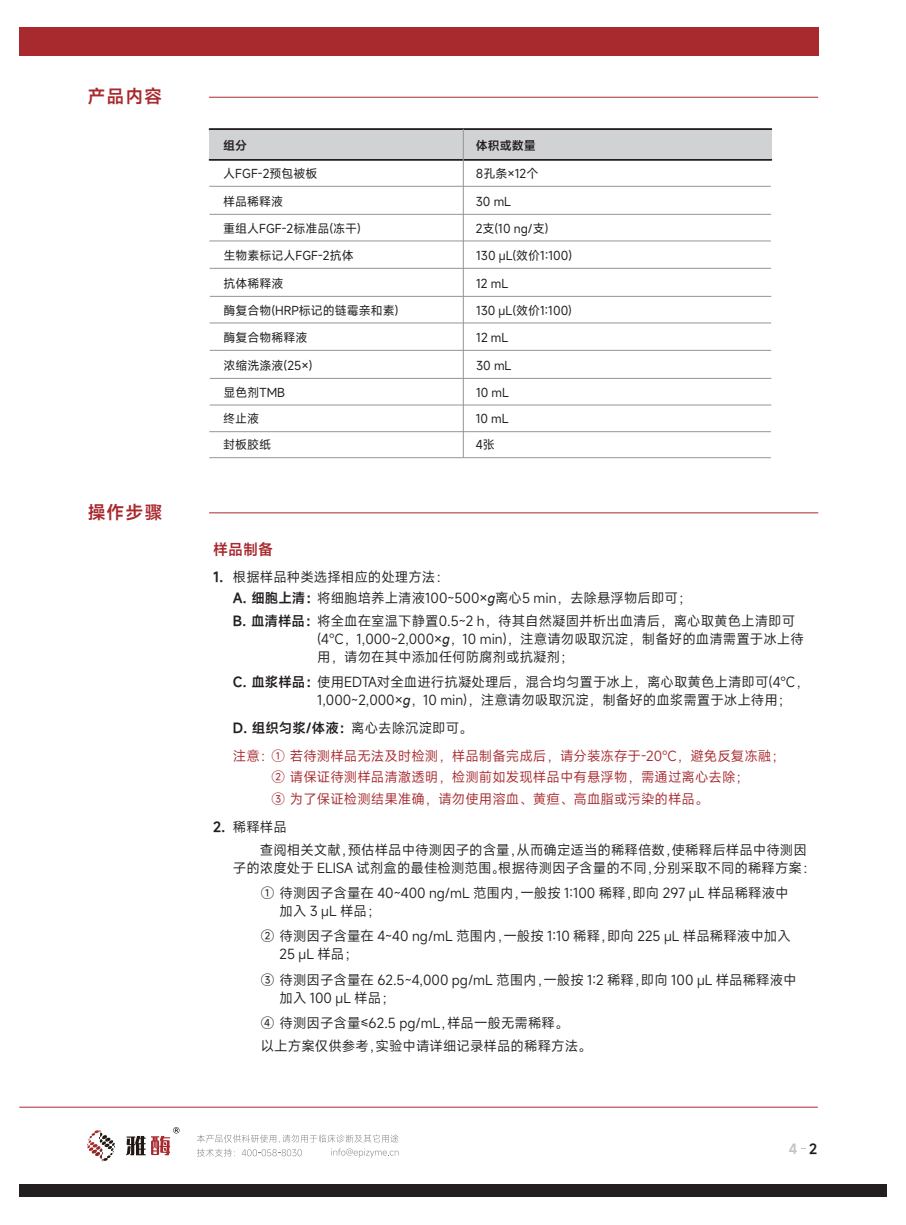
<style>
.page{position:relative;width:906px;height:1225px;background:#fff}
.page>*{position:absolute;margin:0;border:0;box-sizing:border-box;transform-origin:0 0}
.t1{font:600 18px "Mi Sans";letter-spacing:.05em;color:#a8292e}
.t2{font:600 15px "Mi Sans";color:#a8292e}
.t3{font:13.5px/18px "Mi Sans";color:#231f20}
.t4{font:13.5px/27.5px "Mi Sans";color:#a8292e}
.t5{font:600 13.5px "Mi Sans";color:#231f20}
.t6{font:600 13.5px "Mi Sans";color:#c2c3c6}
.t7{font:12px "Mi Sans";color:#231f20}
.t8{font:600 12px "Mi Sans";color:#231f20}
.s1{font-weight:600}
.s2{font-family:"Arial";font-style:italic}
.s3{font-weight:600;color:#231f20}
.s4{color:#231f20}
</style>
<div class="page">
<hr style="left:209px;top:512px;width:609px;height:1px;background:#a8292e">
<hr style="left:209px;top:97px;width:609px;height:1px;background:#a8292e">
<div style="left:19px;top:27px;width:799px;height:29px;background:#a8292e"></div>
<hr style="left:19px;top:1106px;width:799px;height:1px;background:#a8292e">
<div style="left:19px;top:1184px;width:867px;height:13px;background:#231f20"></div>
<svg style="left:87px;top:1130px;width:28px;height:31px"></svg>
<svg style="left:126px;top:1127px;width:53px;height:28px"></svg>
<svg style="left:197px;top:1134px;width:201px;height:23px"></svg>
<div style="left:209px;top:129px;width:562px;height:31px;background:#d1d2d4"></div>
<div style="left:209px;top:128px;width:563px;height:2px;border:1px solid #231f20"></div>
<div style="left:209px;top:159px;width:563px;height:1px;border:1px solid #231f20"></div>
<hr style="left:463px;top:129px;width:1px;height:329px;background:#939598">
<hr style="left:209px;top:186px;width:562px;height:1px;background:#939598">
<hr style="left:209px;top:214px;width:562px;height:1px;background:#939598">
<hr style="left:209px;top:240px;width:562px;height:1px;background:#939598">
<hr style="left:210px;top:268px;width:561px;height:1px;background:#939598">
<hr style="left:210px;top:296px;width:561px;height:1px;background:#939598">
<hr style="left:210px;top:322px;width:561px;height:1px;background:#939598">
<hr style="left:210px;top:350px;width:561px;height:1px;background:#939598">
<hr style="left:210px;top:378px;width:561px;height:1px;background:#939598">
<hr style="left:210px;top:404px;width:561px;height:1px;background:#939598">
<hr style="left:209px;top:431px;width:562px;height:1px;background:#939598">
<hr style="left:209px;top:457px;width:562px;height:1px;background:#939598">
<h1 class="t1" style="left:88px;top:84px;width:76px">产品内容</h1>
<h1 class="t1" style="left:88px;top:500px;width:76px">操作步骤</h1>
<p class="t8" style="left:223px;top:137px;width:26px">组分</p>
<p class="t8" style="left:476px;top:137px;width:62px">体积或数量</p>
<p class="t7" style="left:223px;top:165px;width:96px">人FGF-2预包被板</p>
<p class="t7" style="left:223px;top:193px;width:61px">样品稀释液</p>
<p class="t7" style="left:476px;top:165px;width:64px">8孔条×12个</p>
<p class="t7" style="left:476px;top:194px;width:37px">30 mL</p>
<p class="t7" style="left:223px;top:220px;width:139px">重组人FGF-2标准品(冻干)</p>
<p class="t7" style="left:476px;top:220px;width:74px">2支(10 ng/支)</p>
<p class="t7" style="left:223px;top:247px;width:132px">生物素标记人FGF-2抗体</p>
<p class="t7" style="left:223px;top:275px;width:61px">抗体稀释液</p>
<p class="t7" style="left:476px;top:247px;width:97px">130 μL(效价1:100)</p>
<p class="t7" style="left:476px;top:276px;width:34px">12 mL</p>
<p class="t7" style="left:223px;top:302px;width:177px">酶复合物(HRP标记的链霉亲和素)</p>
<p class="t7" style="left:476px;top:302px;width:97px">130 μL(效价1:100)</p>
<p class="t7" style="left:224px;top:329px;width:85px">酶复合物稀释液</p>
<p class="t7" style="left:224px;top:357px;width:90px">浓缩洗涤液(25×)</p>
<p class="t7" style="left:476px;top:329px;width:34px">12 mL</p>
<p class="t7" style="left:476px;top:358px;width:37px">30 mL</p>
<p class="t7" style="left:223px;top:384px;width:63px">显色剂TMB</p>
<p class="t7" style="left:476px;top:384px;width:34px">10 mL</p>
<p class="t7" style="left:223px;top:411px;width:37px">终止液</p>
<p class="t7" style="left:476px;top:411px;width:34px">10 mL</p>
<p class="t7" style="left:223px;top:437px;width:49px">封板胶纸</p>
<p class="t7" style="left:476px;top:437px;width:21px">4张</p>
<p class="t2" style="left:213px;top:539px;width:61px">样品制备</p>
<p class="t5" style="left:213px;top:567px;width:11px">1.</p>
<p class="t5" style="left:213px;top:818px;width:13px">2.</p>
<p class="t3" style="left:233px;top:566px;width:460px;line-height:21.5px">根据样品种类选择相应的处理方法：<br><span class="s1">A. 细胞上清：</span>将细胞培养上清液100~500×<span class="s2">g</span>离心5 min，去除悬浮物后即可；</p>
<p class="t3" style="left:317px;top:612px;width:488px;text-indent:-84px"><span class="s1">B. 血清样品：</span>将全血在室温下静置0.5~2 h，待其自然凝固并析出血清后，离心取黄色上清即可(4℃，1,000~2,000×<span class="s2">g</span>，10 min)，注意请勿吸取沉淀，制备好的血清需置于冰上待用，请勿在其中添加任何防腐剂或抗凝剂；</p>
<p class="t3" style="left:317px;top:673px;width:493px;text-indent:-84px"><span class="s1">C. 血浆样品：</span>使用EDTA对全血进行抗凝处理后，混合均匀置于冰上，离心取黄色上清即可(4℃，<br>1,000~2,000×<span class="s2">g</span>，10 min)，注意请勿吸取沉淀，制备好的血浆需置于冰上待用；</p>
<p class="t4" style="left:233px;top:714px;width:553px"><span class="s3">D. 组织匀浆/体液：</span><span class="s4">离心去除沉淀即可。<br></span>注意：① 若待测样品无法及时检测，样品制备完成后，请分装冻存于-20℃，避免反复冻融；</p>
<p class="t4" style="left:271px;top:766px;width:479px;line-height:21.5px">② 请保证待测样品清澈透明，检测前如发现样品中有悬浮物，需通过离心去除；<br>③ 为了保证检测结果准确，请勿使用溶血、黄疸、高血脂或污染的样品。</p>
<p class="t3" style="left:260px;top:815px;width:548px;line-height:22.6px;text-indent:-27px">稀释样品<br>查阅相关文献，预估样品中待测因子的含量，从而确定适当的稀释倍数，使稀释后样品中待测因</p>
<p class="t3" style="left:233px;top:858px;width:584px">子的浓度处于 ELISA 试剂盒的最佳检测范围。根据待测因子含量的不同，分别采取不同的稀释方案：</p>
<p class="t3" style="left:279px;top:883px;width:511px;text-indent:-19px">① 待测因子含量在 40~400 ng/mL 范围内，一般按 1:100 稀释，即向 297 μL 样品稀释液中加入 3 μL 样品；</p>
<p class="t3" style="left:279px;top:926px;width:513px;text-indent:-19px">② 待测因子含量在 4~40 ng/mL 范围内，一般按 1:10 稀释，即向 225 μL 样品稀释液中加入<br>25 μL 样品；</p>
<p class="t3" style="left:279px;top:971px;width:519px;text-indent:-19px">③ 待测因子含量在 62.5~4,000 pg/mL 范围内，一般按 1:2 稀释，即向 100 μL 样品稀释液中加入 100 μL 样品；</p>
<p class="t3" style="left:261px;top:1011px;width:332px;line-height:22.5px">④ 待测因子含量≤62.5 pg/mL，样品一般无需稀释。<br>以上方案仅供参考，实验中请详细记录样品的稀释方法。</p>
<p class="t6" style="left:789px;top:1139px;width:30px">4 <span class="s4">2</span></p>
</div>
